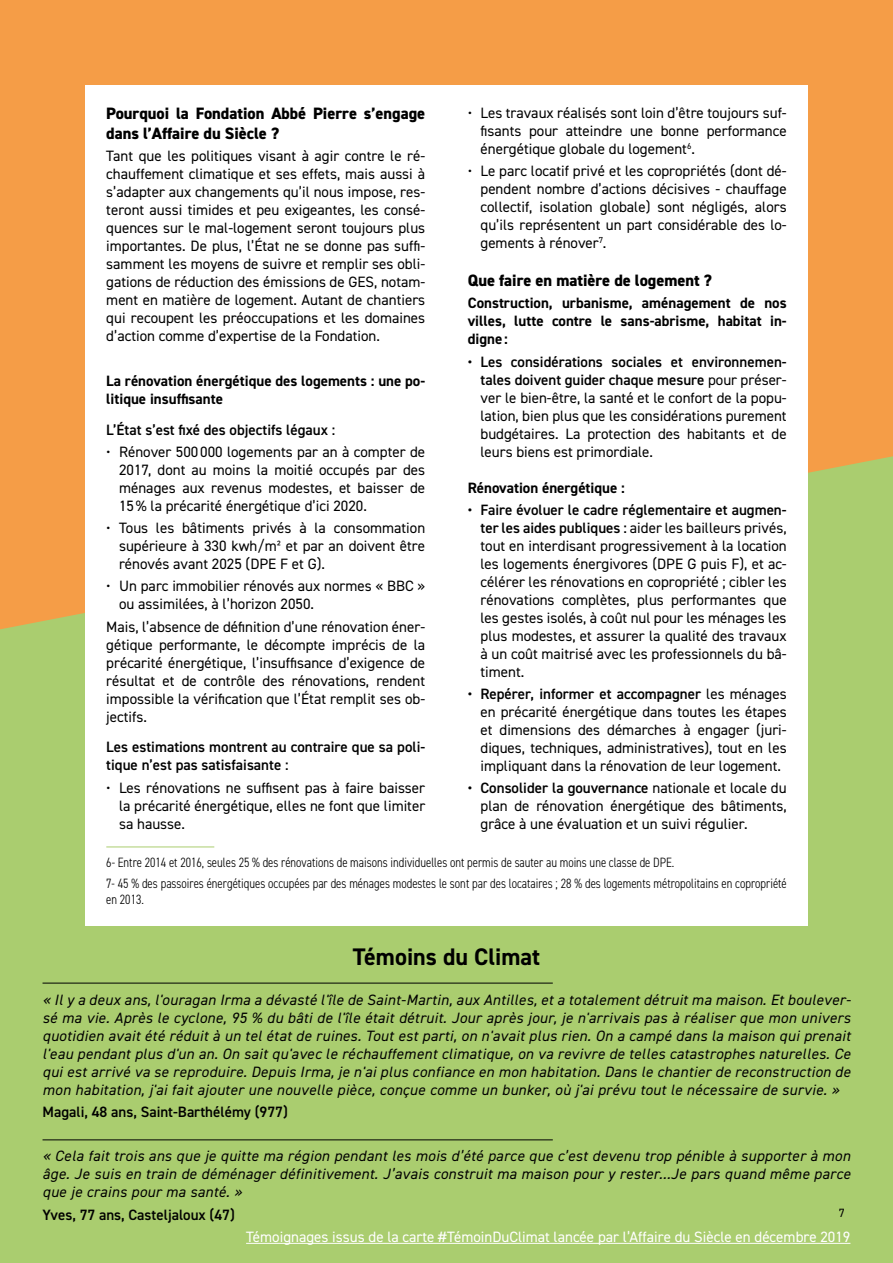
<style>
.page{position:relative;width:893px;height:1263px;background:#fff}
.page>*{position:absolute;margin:0;border:0;box-sizing:border-box;transform-origin:0 0}
.Titre{font:700 24px "DIN2014";color:#000}
.inter{font:800 16.5px/19.8px "DIN2014";color:#000}
.texte{font:15px/18px "DIN2014";color:#000;text-align:justify}
.citation{font:italic 15px/18px "DIN2014";letter-spacing:.025em;color:#000;text-align:justify}
.texte-2{font:700 15px/18px "DIN2014";color:#000}
.texte-3{font:600 15px/18px "DIN2014";color:#000}
.texte-4{font:15px "DIN2014";color:#fff}
.notes{font:300 condensed 13.5px/16.2px "DIN2014";color:#000}
.texte-5{font:12px "DIN2014";color:#000}
.s1{font-weight:600}
</style>
<div class="page">
<div style="left:0;top:0;width:893px;height:456px;background:#f59d47"></div>
<div style="left:0;top:456px;width:893px;height:807px;background:#aacd6f"></div>
<div style="left:85px;top:85px;width:723px;height:840px;background:#fff"></div>
<hr style="left:106px;top:846px;width:108px;height:1px;background:#aacd6f">
<hr style="left:43px;top:983px;width:510px;height:1px;background:#000">
<hr style="left:43px;top:1139px;width:510px;height:1px;background:#000">
<hr style="left:246px;top:1243px;width:604px;height:1px;background:#fff">
<p class="texte" style="left:480px;top:104px;width:308px;text-indent:-13px">• Les travaux réalisés sont loin d’être toujours suf&shy;fisants pour atteindre une bonne performance énergétique globale du logement<sup>6</sup>.</p>
<p class="texte" style="left:480px;top:162px;width:308px;text-indent:-13px">• Le parc locatif privé et les copropriétés (dont dé&shy;pendent nombre d’actions décisives - chauffage collectif, isolation globale) sont négligés, alors qu’ils représentent un part considérable des lo&shy;gements à rénover<sup>7</sup>.</p>
<p class="inter" style="left:468px;top:270px;width:246px">Que faire en matière de logement ?</p>
<p class="texte-2" style="left:468px;top:294px;width:320px;text-align:justify">Construction, urbanisme, aménagement de nos villes, lutte contre le sans-abrisme, habitat in&shy;digne :</p>
<p class="texte" style="left:480px;top:352px;width:308px;text-indent:-13px"><span class="s1">• Les considérations sociales et environnemen&shy;tales doivent guider chaque mesure</span> pour préser&shy;ver le bien-être, la santé et le confort de la popu&shy;lation, bien plus que les considérations purement budgétaires. La protection des habitants et de leurs biens est primordiale.</p>
<p class="texte-2" style="left:468px;top:478px;width:159px">Rénovation énergétique :</p>
<p class="texte" style="left:480px;top:500px;width:308px;text-indent:-13px"><span class="s1">• Faire évoluer le cadre réglementaire et augmen&shy;ter les aides publiques :</span> aider les bailleurs privés, tout en interdisant progressivement à la location les logements énergivores (DPE G puis F), et ac&shy;célérer les rénovations en copropriété ; cibler les rénovations complètes, plus performantes que les gestes isolés, à coût nul pour les ménages les plus modestes, et assurer la qualité des travaux à un coût maitrisé avec les professionnels du bâ&shy;timent.</p>
<p class="texte" style="left:480px;top:685px;width:308px;text-indent:-13px"><span class="s1">• Repérer, informer et accompagner</span> les ménages en précarité énergétique dans toutes les étapes et dimensions des démarches à engager (juri&shy;diques, techniques, administratives), tout en les impliquant dans la rénovation de leur logement.</p>
<p class="texte" style="left:480px;top:779px;width:308px;text-indent:-13px"><span class="s1">• Consolider la gouvernance</span> nationale et locale du plan de rénovation énergétique des bâtiments, grâce à une évaluation et un suivi régulier.</p>
<p class="inter" style="left:106px;top:104px;width:320px">Pourquoi la Fondation Abbé Pierre s’engage dans l’Affaire du Siècle ?</p>
<p class="texte" style="left:106px;top:147px;width:320px">Tant que les politiques visant à agir contre le ré&shy;chauffement climatique et ses effets, mais aussi à s’adapter aux changements qu’il nous impose, res&shy;teront aussi timides et peu exigeantes, les consé&shy;quences sur le mal-logement seront toujours plus importantes. De plus, l’État ne se donne pas suffi&shy;samment les moyens de suivre et remplir ses obli&shy;gations de réduction des émissions de GES, notam&shy;ment en matière de logement. Autant de chantiers qui recoupent les préoccupations et les domaines d’action comme d’expertise de la Fondation.</p>
<p class="texte-2" style="left:106px;top:371px;width:320px">La rénovation énergétique des logements : une po&shy;litique insuffisante</p>
<p class="texte-3" style="left:106px;top:420px;width:230px">L’État s’est fixé des objectifs légaux :</p>
<p class="texte" style="left:119px;top:442px;width:308px;text-indent:-13px">• Rénover 500000 logements par an à compter de 2017, dont au moins la moitié occupés par des ménages aux revenus modestes, et baisser de 15% la précarité énergétique d’ici 2020.</p>
<p class="texte" style="left:119px;top:519px;width:308px;text-indent:-13px">• Tous les bâtiments privés à la consommation supérieure à 330 kwh/m² et par an doivent être rénovés avant 2025 (DPE F et G).</p>
<p class="texte" style="left:119px;top:577px;width:308px;text-indent:-13px">• Un parc immobilier rénovés aux normes « BBC » ou assimilées, à l’horizon 2050.</p>
<p class="texte" style="left:106px;top:617px;width:320px">Mais, l’absence de définition d’une rénovation éner&shy;gétique performante, le décompte imprécis de la précarité énergétique, l’insuffisance d’exigence de résultat et de contrôle des rénovations, rendent impossible la vérification que l’État remplit ses ob&shy;jectifs.</p>
<p class="texte-3" style="left:106px;top:738px;width:320px">Les estimations montrent au contraire que sa poli&shy;tique n’est pas satisfaisante :</p>
<p class="texte" style="left:119px;top:778px;width:308px;text-indent:-13px">• Les rénovations ne suffisent pas à faire baisser la précarité énergétique, elles ne font que limiter sa hausse.</p>
<p class="notes" style="left:106px;top:855px;width:570px">6- Entre 2014 et 2016, seules 25 % des rénovations de maisons individuelles ont permis de sauter au moins une classe de DPE.</p>
<p class="notes" style="left:106px;top:875px;width:682px">7- 45 % des passoires énergétiques occupées par des ménages modestes le sont par des locataires ; 28 % des logements métropolitains en copropriété en 2013.</p>
<p class="Titre" style="left:353px;top:941px;width:189px">Témoins du Climat</p>
<p class="citation" style="left:43px;top:990px;width:810px">« Il y a deux ans, l'ouragan Irma a dévasté l'île de Saint-Martin, aux Antilles, et a totalement détruit ma maison. Et boulever&shy;sé ma vie. Après le cyclone, 95 % du bâti de l'île était détruit. Jour après jour, je n'arrivais pas à réaliser que mon univers quotidien avait été réduit à un tel état de ruines. Tout est parti, on n'avait plus rien. On a campé dans la maison qui prenait l'eau pendant plus d'un an. On sait qu'avec le réchauffement climatique, on va revivre de telles catastrophes naturelles. Ce qui est arrivé va se reproduire. Depuis Irma, je n'ai plus confiance en mon habitation. Dans le chantier de reconstruction de mon habitation, j'ai fait ajouter une nouvelle pièce, conçue comme un bunker, où j'ai prévu tout le nécessaire de survie. »</p>
<p class="texte-3" style="left:43px;top:1102px;width:247px">Magali, 48 ans, Saint-Barthélémy (977)</p>
<p class="citation" style="left:43px;top:1147px;width:809px">« Cela fait trois ans que je quitte ma région pendant les mois d’été parce que c’est devenu trop pénible à supporter à mon âge. Je suis en train de déménager définitivement. J’avais construit ma maison pour y rester...Je pars quand même parce que je crains pour ma santé. »</p>
<p class="texte-3" style="left:43px;top:1205px;width:194px">Yves, 77 ans, Casteljaloux (47)</p>
<p class="texte-4" style="left:246px;top:1227px;width:606px">Témoignages issus de la carte #TémoinDuClimat lancée par l’Affaire du Siècle en décembre 2019</p>
<p class="texte-5" style="left:839px;top:1205px;width:7px">7</p>
</div>
